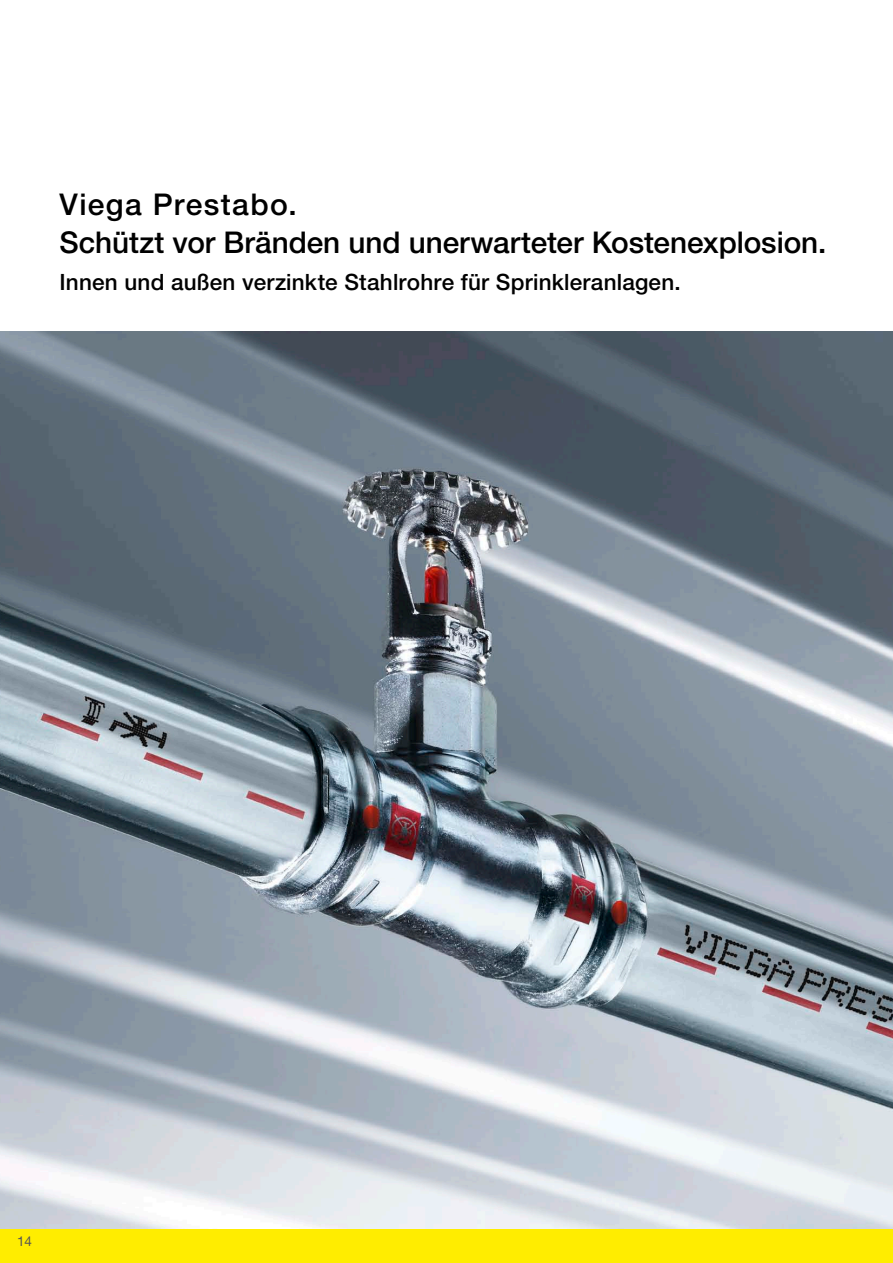
<style>
.page{position:relative;width:893px;height:1263px;background:#fff}
.page>*{position:absolute;margin:0;border:0;box-sizing:border-box;transform-origin:0 0}
.t1{font:500 30px/37.5px "Viega Helvetica Neue";color:#000}
.t2{font:500 22.5px "Viega Helvetica Neue";letter-spacing:.01em;color:#000}
.t3{font:13.5px "Viega Helvetica Neue";color:#555}
</style>
<div class="page">
<img style="left:0;top:332px;width:893px;height:897px">
<div style="left:0;top:1229px;width:893px;height:34px;background:#ffed00"></div>
<p class="t1" style="left:60px;top:186px;width:768px">Viega Prestabo.<br>Schützt vor Bränden und unerwarteter Kostenexplosion.</p>
<p class="t2" style="left:60px;top:269px;width:623px">Innen und außen verzinkte Stahlrohre für Sprinkleranlagen.</p>
<p class="t3" style="left:17px;top:1233px;width:17px">14</p>
</div>
